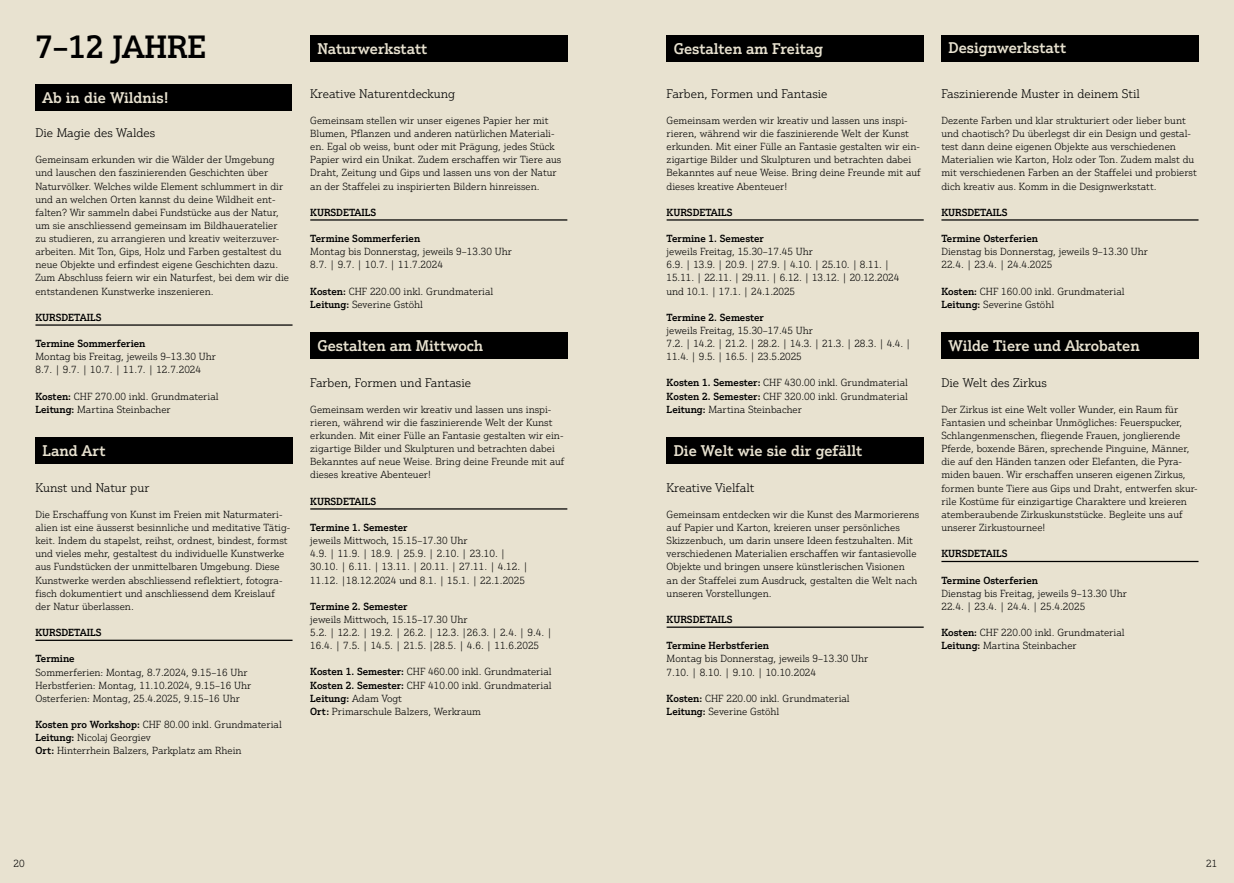
<style>
.page{position:relative;width:1234px;height:883px;background:#fff}
.page>*{position:absolute;margin:0;border:0;box-sizing:border-box;transform-origin:0 0}
.t1{font:500 31.25px "Justus Pro";color:#000}
.t2{font:500 15px "Justus Pro";color:#e8e2d0}
.t3{font:300 12.12px "Justus Pro";color:#000}
.t4{font:300 10px/13.1px "Justus Pro";color:#000}
.t5{font:500 10px "Justus Pro";color:#000}
.s1{font-weight:500}
</style>
<div class="page">
<div style="left:617px;top:0;width:616px;height:882px;background:#e8e2d0"></div>
<div style="left:0;top:0;width:617px;height:882px;background:#e8e2d0"></div>
<hr style="left:35px;top:324px;width:257px;height:1px;background:#000">
<hr style="left:35px;top:639px;width:257px;height:1px;background:#000">
<div style="left:35px;top:84px;width:257px;height:27px;background:#000"></div>
<div style="left:35px;top:437px;width:257px;height:26px;background:#000"></div>
<hr style="left:310px;top:219px;width:257px;height:1px;background:#000">
<hr style="left:310px;top:508px;width:257px;height:1px;background:#000">
<div style="left:310px;top:35px;width:257px;height:27px;background:#000"></div>
<div style="left:310px;top:332px;width:257px;height:26px;background:#000"></div>
<hr style="left:666px;top:219px;width:257px;height:1px;background:#000">
<hr style="left:666px;top:626px;width:257px;height:1px;background:#000">
<div style="left:666px;top:35px;width:257px;height:27px;background:#000"></div>
<div style="left:666px;top:437px;width:257px;height:26px;background:#000"></div>
<hr style="left:941px;top:219px;width:257px;height:1px;background:#000">
<hr style="left:941px;top:560px;width:257px;height:2px;background:#000">
<div style="left:941px;top:35px;width:257px;height:27px;background:#000"></div>
<div style="left:941px;top:332px;width:257px;height:26px;background:#000"></div>
<h1 class="t1" style="left:35px;top:27px;width:172px">7–12 JAHRE</h1>
<h2 class="t2" style="left:43px;top:88px;width:128px">Ab in die Wildnis!</h2>
<p class="t3" style="left:35px;top:125px;width:121px">Die Magie des Waldes</p>
<p class="t4" style="left:35px;top:153px;width:255px">Gemeinsam erkunden wir die Wälder der Umgebung und lauschen den faszinierenden Geschichten über Naturvölker. Welches wilde Element schlummert in dir und an welchen Orten kannst du deine Wildheit ent&shy;falten? Wir sammeln dabei Fundstücke aus der Natur, um sie anschliessend gemeinsam im Bildhaueratelier zu studieren, zu arrangieren und kreativ weiterzuver&shy;arbeiten. Mit Ton, Gips, Holz und Farben gestaltest du neue Objekte und erfindest eigene Geschichten dazu.<br>Zum Abschluss feiern wir ein Naturfest, bei dem wir die entstandenen Kunstwerke inszenieren.</p>
<p class="t5" style="left:35px;top:311px;width:67px">KURSDETAILS</p>
<p class="t5" style="left:35px;top:337px;width:111px">Termine Sommerferien</p>
<p class="t4" style="left:35px;top:350px;width:182px">Montag bis Freitag, jeweils 9–13.30 Uhr<br>8.7. | 9.7. | 10.7. | 11.7. | 12.7.2024</p>
<p class="t4" style="left:35px;top:389px;width:184px"><span class="s1">Kosten:</span> CHF 270.00 inkl. Grundmaterial<br><span class="s1">Leitung:</span> Martina Steinbacher</p>
<h2 class="t2" style="left:43px;top:440px;width:65px">Land Art</h2>
<p class="t3" style="left:35px;top:479px;width:115px">Kunst und Natur pur</p>
<p class="t4" style="left:35px;top:507px;width:256px">Die Erschaffung von Kunst im Freien mit Naturmateri&shy;alien ist eine äusserst besinnliche und meditative Tätig&shy;keit. Indem du stapelst, reihst, ordnest, bindest, formst und vieles mehr, gestaltest du individuelle Kunstwerke aus Fundstücken der unmittelbaren Umgebung. Diese Kunstwerke werden abschliessend reflektiert, fotogra&shy;fisch dokumentiert und anschliessend dem Kreislauf der Natur überlassen.</p>
<p class="t5" style="left:35px;top:626px;width:67px">KURSDETAILS</p>
<p class="t5" style="left:35px;top:652px;width:41px">Termine</p>
<p class="t4" style="left:35px;top:665px;width:217px">Sommerferien: Montag, 8.7.2024, 9.15–16 Uhr<br>Herbstferien: Montag, 11.10.2024, 9.15–16 Uhr<br>Osterferien: Montag, 25.4.2025, 9.15–16 Uhr</p>
<p class="t4" style="left:35px;top:717px;width:248px"><span class="s1">Kosten pro Workshop:</span> CHF 80.00 inkl. Grundmaterial<br><span class="s1">Leitung:</span> Nicolaj Georgiev<br><span class="s1">Ort:</span> Hinterrhein Balzers, Parkplatz am Rhein</p>
<h2 class="t2" style="left:317px;top:39px;width:112px">Naturwerkstatt</h2>
<p class="t3" style="left:310px;top:86px;width:146px">Kreative Naturentdeckung</p>
<p class="t4" style="left:310px;top:113px;width:252px">Gemeinsam stellen wir unser eigenes Papier her mit Blumen, Pflanzen und anderen natürlichen Materiali&shy;en. Egal ob weiss, bunt oder mit Prägung, jedes Stück Papier wird ein Unikat. Zudem erschaffen wir Tiere aus Draht, Zeitung und Gips und lassen uns von der Natur an der Staffelei zu inspirierten Bildern hinreissen.</p>
<p class="t5" style="left:310px;top:206px;width:67px">KURSDETAILS</p>
<p class="t5" style="left:310px;top:232px;width:111px">Termine Sommerferien</p>
<p class="t4" style="left:310px;top:245px;width:203px">Montag bis Donnerstag, jeweils 9–13.30 Uhr<br>8.7. | 9.7. | 10.7. | 11.7.2024</p>
<p class="t4" style="left:310px;top:284px;width:184px"><span class="s1">Kosten:</span> CHF 220.00 inkl. Grundmaterial<br><span class="s1">Leitung:</span> Severine Gstöhl</p>
<h2 class="t2" style="left:317px;top:335px;width:167px">Gestalten am Mittwoch</h2>
<p class="t3" style="left:310px;top:374px;width:162px">Farben, Formen und Fantasie</p>
<p class="t4" style="left:310px;top:402px;width:256px">Gemeinsam werden wir kreativ und lassen uns inspi&shy;rieren, während wir die faszinierende Welt der Kunst erkunden. Mit einer Fülle an Fantasie gestalten wir ein&shy;zigartige Bilder und Skulpturen und betrachten dabei Bekanntes auf neue Weise. Bring deine Freunde mit auf dieses kreative Abenteuer!</p>
<p class="t5" style="left:310px;top:494px;width:67px">KURSDETAILS</p>
<p class="t5" style="left:310px;top:521px;width:99px">Termine 1. Semester</p>
<p class="t4" style="left:310px;top:533px;width:219px">jeweils Mittwoch, 15.15–17.30 Uhr<br>4.9. | 11.9. | 18.9. | 25.9. | 2.10. | 23.10. | 30.10. | 6.11. | 13.11. | 20.11. | 27.11. | 4.12. | 11.12. |18.12.2024 und 8.1. | 15.1. | 22.1.2025</p>
<p class="t5" style="left:310px;top:599px;width:99px">Termine 2. Semester</p>
<p class="t4" style="left:310px;top:612px;width:243px">jeweils Mittwoch, 15.15–17.30 Uhr<br>5.2. | 12.2. | 19.2. | 26.2. | 12.3. |26.3. | 2.4. | 9.4. |<br>16.4. | 7.5. | 14.5. | 21.5. |28.5. | 4.6. | 11.6.2025</p>
<p class="t4" style="left:310px;top:665px;width:243px"><span class="s1">Kosten 1. Semester:</span> CHF 460.00 inkl. Grundmaterial <span class="s1">Kosten 2. Semester:</span> CHF 410.00 inkl. Grundmaterial <span class="s1">Leitung:</span> Adam Vogt<br><span class="s1">Ort:</span> Primarschule Balzers, Werkraum</p>
<h2 class="t2" style="left:673px;top:39px;width:151px">Gestalten am Freitag</h2>
<p class="t3" style="left:666px;top:86px;width:162px">Farben, Formen und Fantasie</p>
<p class="t4" style="left:666px;top:113px;width:256px">Gemeinsam werden wir kreativ und lassen uns inspi&shy;rieren, während wir die faszinierende Welt der Kunst erkunden. Mit einer Fülle an Fantasie gestalten wir ein&shy;zigartige Bilder und Skulpturen und betrachten dabei Bekanntes auf neue Weise. Bring deine Freunde mit auf dieses kreative Abenteuer!</p>
<p class="t5" style="left:666px;top:206px;width:67px">KURSDETAILS</p>
<p class="t5" style="left:666px;top:232px;width:99px">Termine 1. Semester</p>
<p class="t4" style="left:666px;top:245px;width:234px">jeweils Freitag, 15.30–17.45 Uhr<br>6.9. | 13.9. | 20.9. | 27.9. | 4.10. | 25.10. | 8.11. | 15.11. | 22.11. | 29.11. | 6.12. | 13.12. | 20.12.2024 und 10.1. | 17.1. | 24.1.2025</p>
<p class="t5" style="left:666px;top:311px;width:99px">Termine 2. Semester</p>
<p class="t4" style="left:666px;top:323px;width:245px">jeweils Freitag, 15.30–17.45 Uhr<br>7.2. | 14.2. | 21.2. | 28.2. | 14.3. | 21.3. | 28.3. | 4.4. |<br>11.4. | 9.5. | 16.5. | 23.5.2025</p>
<p class="t4" style="left:666px;top:376px;width:243px;text-align:justify"><span class="s1">Kosten 1. Semester:</span> CHF 430.00 inkl. Grundmaterial <span class="s1">Kosten 2. Semester:</span> CHF 320.00 inkl. Grundmaterial <span class="s1">Leitung:</span> Martina Steinbacher</p>
<h2 class="t2" style="left:673px;top:440px;width:190px">Die Welt wie sie dir gefällt</h2>
<p class="t3" style="left:666px;top:479px;width:89px">Kreative Vielfalt</p>
<p class="t4" style="left:666px;top:507px;width:254px">Gemeinsam entdecken wir die Kunst des Marmorierens auf Papier und Karton, kreieren unser persönliches Skizzenbuch, um darin unsere Ideen festzuhalten. Mit verschiedenen Materialien erschaffen wir fantasievolle Objekte und bringen unsere künstlerischen Visionen<br>an der Staffelei zum Ausdruck, gestalten die Welt nach unseren Vorstellungen.</p>
<p class="t5" style="left:666px;top:613px;width:67px">KURSDETAILS</p>
<p class="t5" style="left:666px;top:639px;width:104px">Termine Herbstferien</p>
<p class="t4" style="left:666px;top:652px;width:203px">Montag bis Donnerstag, jeweils 9–13.30 Uhr<br>7.10. | 8.10. | 9.10. | 10.10.2024</p>
<p class="t4" style="left:666px;top:691px;width:184px"><span class="s1">Kosten:</span> CHF 220.00 inkl. Grundmaterial<br><span class="s1">Leitung:</span> Severine Gstöhl</p>
<h2 class="t2" style="left:948px;top:38px;width:119px">Designwerkstatt</h2>
<p class="t3" style="left:941px;top:86px;width:200px">Faszinierende Muster in deinem Stil</p>
<p class="t4" style="left:941px;top:113px;width:257px">Dezente Farben und klar strukturiert oder lieber bunt und chaotisch? Du überlegst dir ein Design und gestal&shy;test dann deine eigenen Objekte aus verschiedenen Materialien wie Karton, Holz oder Ton. Zudem malst du mit verschiedenen Farben an der Staffelei und probierst dich kreativ aus. Komm in die Designwerkstatt.</p>
<p class="t5" style="left:941px;top:206px;width:67px">KURSDETAILS</p>
<p class="t5" style="left:941px;top:232px;width:98px">Termine Osterferien</p>
<p class="t4" style="left:941px;top:245px;width:208px">Dienstag bis Donnerstag, jeweils 9–13.30 Uhr<br>22.4. | 23.4. | 24.4.2025</p>
<p class="t4" style="left:941px;top:284px;width:184px"><span class="s1">Kosten:</span> CHF 160.00 inkl. Grundmaterial<br><span class="s1">Leitung:</span> Severine Gstöhl</p>
<h2 class="t2" style="left:948px;top:335px;width:192px">Wilde Tiere und Akrobaten</h2>
<p class="t3" style="left:941px;top:374px;width:107px">Die Welt des Zirkus</p>
<p class="t4" style="left:941px;top:402px;width:258px">Der Zirkus ist eine Welt voller Wunder, ein Raum für Fantasien und scheinbar Unmögliches: Feuerspucker, Schlangenmenschen, fliegende Frauen, jonglierende Pferde, boxende Bären, sprechende Pinguine, Männer, die auf den Händen tanzen oder Elefanten, die Pyra&shy;miden bauen. Wir erschaffen unseren eigenen Zirkus, formen bunte Tiere aus Gips und Draht, entwerfen skur&shy;rile Kostüme für einzigartige Charaktere und kreieren atemberaubende Zirkuskunststücke. Begleite uns auf unserer Zirkustournee!</p>
<p class="t5" style="left:941px;top:547px;width:67px">KURSDETAILS</p>
<p class="t5" style="left:941px;top:573px;width:98px">Termine Osterferien</p>
<p class="t4" style="left:941px;top:586px;width:187px">Dienstag bis Freitag, jeweils 9–13.30 Uhr<br>22.4. | 23.4. | 24.4. | 25.4.2025</p>
<p class="t4" style="left:941px;top:625px;width:184px"><span class="s1">Kosten:</span> CHF 220.00 inkl. Grundmaterial<br><span class="s1">Leitung:</span> Martina Steinbacher</p>
<p class="t4" style="left:14px;top:856px;width:13px">20</p>
<p class="t4" style="left:1205px;top:856px;width:13px">21</p>
</div>
